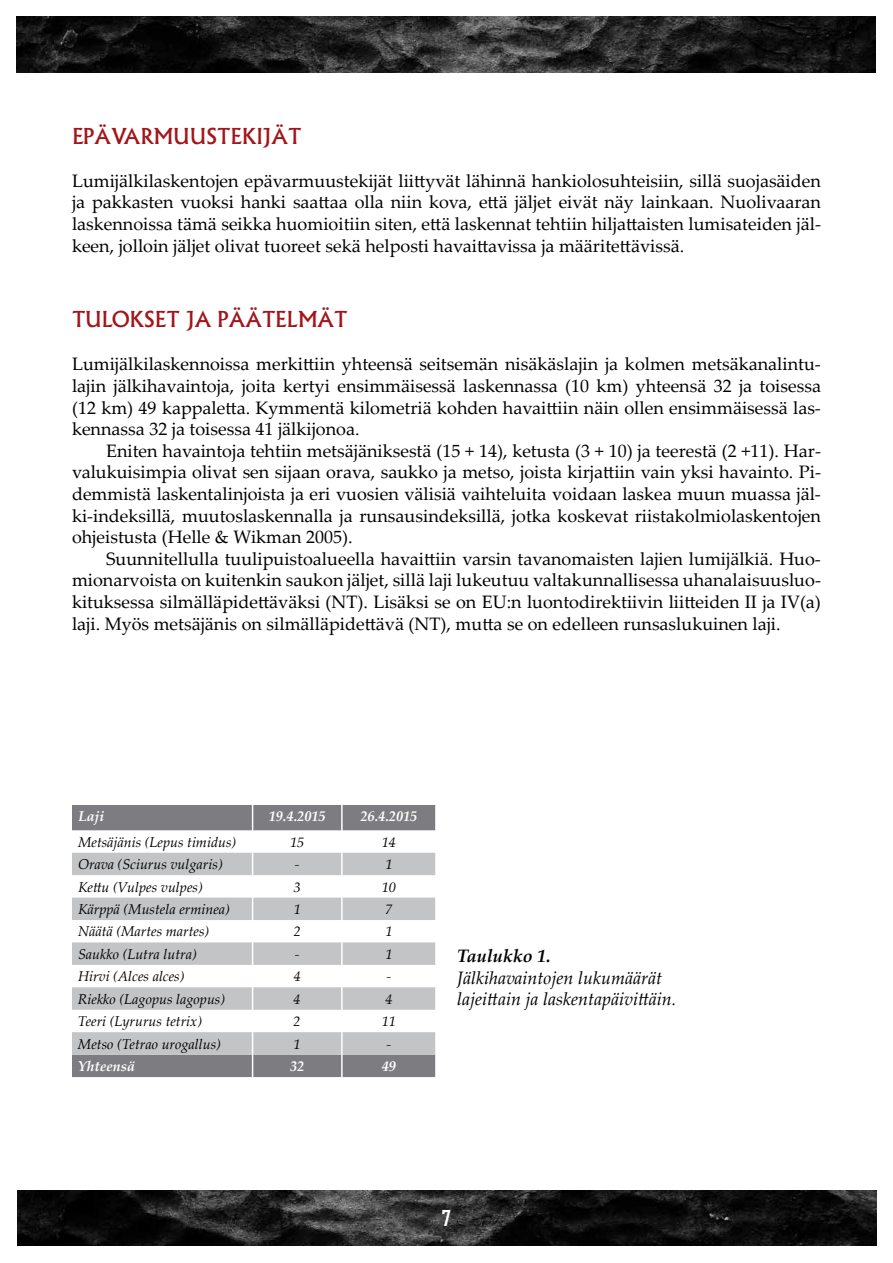
<style>
.page{position:relative;width:893px;height:1263px;background:#fff}
.page>*{position:absolute;margin:0;border:0;box-sizing:border-box;transform-origin:0 0}
.t1{font:500 21px "Albertus";color:#a3151a}
.t2{font:700 21px "Agency FB";color:#fff}
.t3{font:18px/21.6px "Palatino Linotype";color:#000;text-align:justify}
.t4{font:italic 18px/21.6px "Palatino Linotype";color:#000}
.t5{font:italic 700 18px "Palatino Linotype";color:#000}
.t6{font:italic 14.25px "Palatino Linotype";color:#000}
.t7{font:italic 700 14.25px "Palatino Linotype";color:#fff}
</style>
<div class="page">
<img style="left:17px;top:17px;width:859px;height:55px">
<img style="left:17px;top:1191px;width:859px;height:55px">
<svg style="left:72px;top:805px;width:363px;height:272px;fill:#7d7c80"></svg>
<svg style="left:72px;top:853px;width:364px;height:202px;fill:#c2c4c6"></svg>
<hr style="left:341px;top:805px;width:2px;height:25px;background:#fff">
<hr style="left:341px;top:830px;width:2px;height:23px;background:#fff">
<hr style="left:341px;top:853px;width:2px;height:22px;background:#fff">
<hr style="left:435px;top:853px;width:2px;height:22px;background:#fff">
<hr style="left:341px;top:875px;width:2px;height:22px;background:#fff">
<hr style="left:435px;top:875px;width:2px;height:22px;background:#fff">
<hr style="left:341px;top:897px;width:2px;height:23px;background:#fff">
<hr style="left:435px;top:897px;width:2px;height:23px;background:#fff">
<hr style="left:341px;top:920px;width:2px;height:22px;background:#fff">
<hr style="left:435px;top:920px;width:2px;height:22px;background:#fff">
<hr style="left:341px;top:942px;width:2px;height:23px;background:#fff">
<hr style="left:435px;top:942px;width:2px;height:23px;background:#fff">
<hr style="left:341px;top:965px;width:2px;height:22px;background:#fff">
<hr style="left:435px;top:965px;width:2px;height:22px;background:#fff">
<hr style="left:341px;top:987px;width:2px;height:23px;background:#fff">
<hr style="left:435px;top:987px;width:2px;height:23px;background:#fff">
<hr style="left:341px;top:1010px;width:2px;height:22px;background:#fff">
<hr style="left:435px;top:1010px;width:2px;height:22px;background:#fff">
<hr style="left:341px;top:1032px;width:2px;height:22px;background:#fff">
<hr style="left:435px;top:1032px;width:2px;height:22px;background:#fff">
<svg style="left:252px;top:805px;width:1px;height:272px"></svg>
<hr style="left:341px;top:1055px;width:2px;height:22px;background:#fff">
<p class="t1" style="left:72px;top:123px;width:56px">EPÄVARM</p>
<p class="t1" style="left:173px;top:123px;width:130px">UUSTEKIJÄT</p>
<p class="t3" style="left:72px;top:169px;width:750px">Lumijälkilaskentojen epävarmuustekijät liittyvät lähinnä hankiolosuhteisiin, sillä suojasäiden ja pakkasten vuoksi hanki saattaa olla niin kova, että jäljet eivät näy lainkaan. Nuolivaaran laskennoissa tämä seikka huomioitiin siten, että laskennat tehtiin hiljattaisten lumisateiden jäl&shy;keen, jolloin jäljet olivat tuoreet sekä helposti havaittavissa ja määritettävissä.</p>
<p class="t1" style="left:72px;top:306px;width:277px">TULOKSET JA PÄÄTELMÄT</p>
<p class="t3" style="left:72px;top:353px;width:750px">Lumijälkilaskennoissa merkittiin yhteensä seitsemän nisäkäslajin ja kolmen metsäkanalintu&shy;lajin jälkihavaintoja, joita kertyi ensimmäisessä laskennassa (10 km) yhteensä 32 ja toisessa (12 km) 49 kappaletta. Kymmentä kilometriä kohden havaittiin näin ollen ensimmäisessä las&shy;kennassa 32 ja toisessa 41 jälkijonoa.</p>
<p class="t3" style="left:72px;top:439px;width:750px;text-indent:34px">Eniten havaintoja tehtiin metsäjäniksestä (15 + 14), ketusta (3 + 10) ja teerestä (2 +11). Har&shy;valukuisimpia olivat sen sijaan orava, saukko ja metso, joista kirjattiin vain yksi havainto. Pi&shy;demmistä laskentalinjoista ja eri vuosien välisiä vaihteluita voidaan laskea muun muassa jäl&shy;ki-indeksillä, muutoslaskennalla ja runsausindeksillä, jotka koskevat riistakolmiolaskentojen ohjeistusta (Helle &amp; Wikman 2005).</p>
<p class="t3" style="left:72px;top:547px;width:750px;text-indent:34px">Suunnitellulla tuulipuistoalueella havaittiin varsin tavanomaisten lajien lumijälkiä. Huo&shy;mionarvoista on kuitenkin saukon jäljet, sillä laji lukeutuu valtakunnallisessa uhanalaisuusluo&shy;kituksessa silmälläpidettäväksi (NT). Lisäksi se on EU:n luontodirektiivin liitteiden II ja IV(a) laji. Myös metsäjänis on silmälläpidettävä (NT), mutta se on edelleen runsaslukuinen laji.</p>
<p class="t7" style="left:78px;top:806px;width:28px">Laji</p>
<p class="t7" style="left:269px;top:806px;width:58px">19.4.2015</p>
<p class="t7" style="left:360px;top:806px;width:58px">26.4.2015</p>
<p class="t6" style="left:78px;top:832px;width:160px">Metsäjänis (Lepus timidus)</p>
<p class="t6" style="left:290px;top:832px;width:16px">15</p>
<p class="t6" style="left:382px;top:832px;width:16px">14</p>
<p class="t6" style="left:78px;top:854px;width:146px">Orava (Sciurus vulgaris)</p>
<p class="t6" style="left:295px;top:854px;width:6px">-</p>
<p class="t6" style="left:385px;top:854px;width:9px">1</p>
<p class="t6" style="left:78px;top:876px;width:126px">Kettu (Vulpes vulpes)</p>
<p class="t6" style="left:294px;top:876px;width:9px">3</p>
<p class="t6" style="left:382px;top:876px;width:16px">10</p>
<p class="t6" style="left:78px;top:899px;width:153px">Kärppä (Mustela erminea)</p>
<p class="t6" style="left:294px;top:899px;width:9px">1</p>
<p class="t6" style="left:385px;top:899px;width:9px">7</p>
<p class="t6" style="left:78px;top:921px;width:133px">Näätä (Martes martes)</p>
<p class="t6" style="left:294px;top:921px;width:9px">2</p>
<p class="t6" style="left:385px;top:921px;width:9px">1</p>
<p class="t6" style="left:78px;top:944px;width:120px">Saukko (Lutra lutra)</p>
<p class="t6" style="left:295px;top:944px;width:6px">-</p>
<p class="t6" style="left:385px;top:944px;width:9px">1</p>
<p class="t6" style="left:78px;top:966px;width:108px">Hirvi (Alces alces)</p>
<p class="t6" style="left:294px;top:966px;width:9px">4</p>
<p class="t6" style="left:387px;top:966px;width:6px">-</p>
<p class="t6" style="left:78px;top:989px;width:149px">Riekko (Lagopus lagopus)</p>
<p class="t6" style="left:294px;top:989px;width:9px">4</p>
<p class="t6" style="left:385px;top:989px;width:9px">4</p>
<p class="t6" style="left:78px;top:1011px;width:126px">Teeri (Lyrurus tetrix)</p>
<p class="t6" style="left:294px;top:1011px;width:9px">2</p>
<p class="t6" style="left:382px;top:1011px;width:16px">11</p>
<p class="t6" style="left:78px;top:1033px;width:145px">Metso (Tetrao urogallus)</p>
<p class="t6" style="left:294px;top:1033px;width:9px">1</p>
<p class="t6" style="left:386px;top:1033px;width:6px">-</p>
<p class="t7" style="left:78px;top:1056px;width:58px">Yhteensä</p>
<p class="t7" style="left:290px;top:1056px;width:16px">32</p>
<p class="t7" style="left:382px;top:1056px;width:16px">49</p>
<p class="t5" style="left:457px;top:943px;width:95px">Taulukko 1.</p>
<p class="t4" style="left:457px;top:966px;width:221px">Jälkihavaintojen lukumäärät lajeittain ja laskentapäivittäin.</p>
<p class="t2" style="left:442px;top:1205px;width:11px">7</p>
</div>
